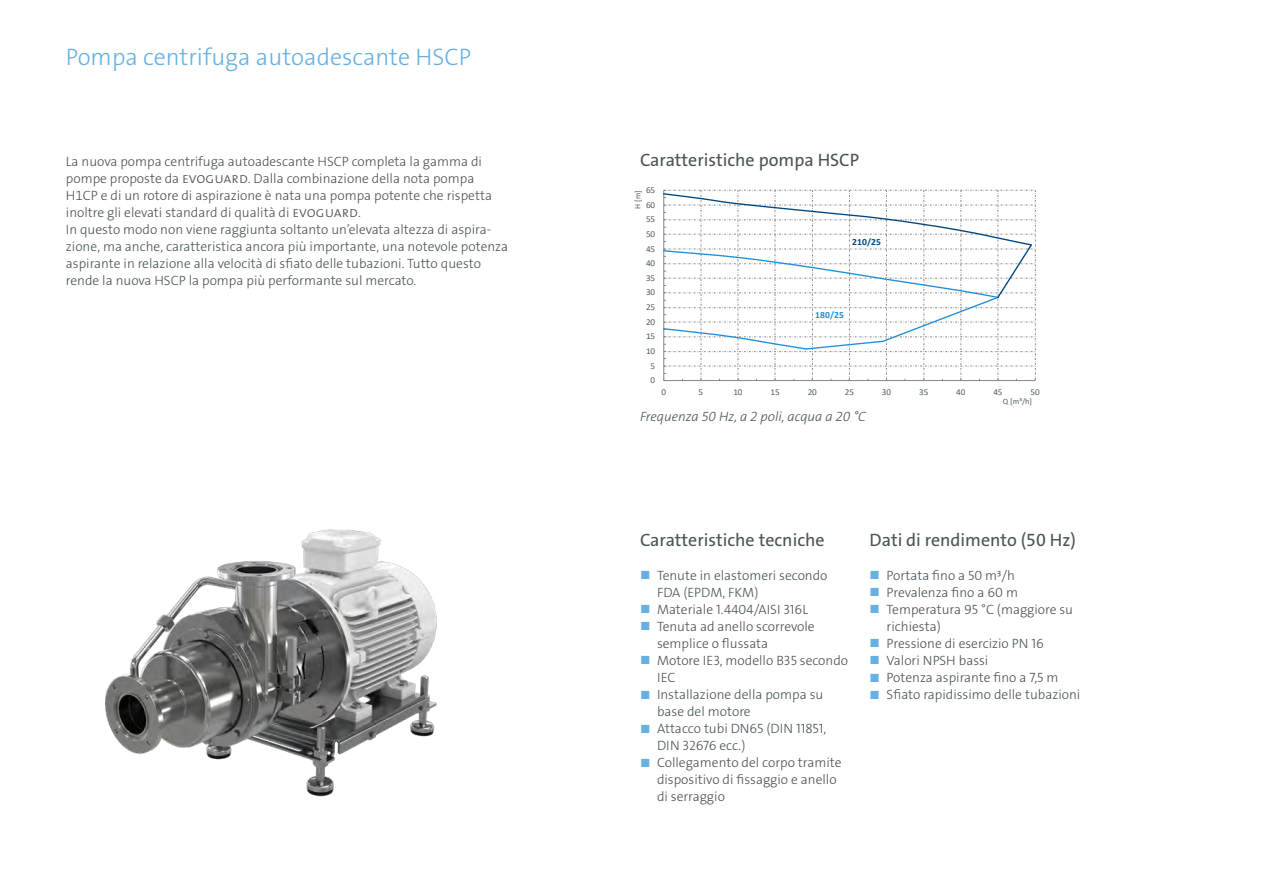
<style>
.page{position:relative;width:1263px;height:893px;background:#fff}
.page>*{position:absolute;margin:0;border:0;box-sizing:border-box;transform-origin:0 0}
.t1{font:24px "The Sans LP3 Lig";color:#67b0e2}
.t2{font:18px "The Sans LP5 Plain";color:#485358}
.t3{font:13.5px/17px "The Sans LP3 Lig";color:#485358}
.t4{font:13.5px "The Sans LP3 Lig IT";color:#485358}
.t5{font:700 9.45px "Calibri";color:#004780}
.t6{font:700 9.45px "Calibri";color:#218fd8}
.t7{font:9px "Calibri";letter-spacing:-.005em;color:#525e63}
.t8{font:8.25px "Calibri";color:#525e63}
.t9{font:8.1px "Calibri";color:#525e63}
.s1{font-size:15px}
.s2{font-family:"The Sans LP5 Plain";font-size:12px;color:#67b0e2}
</style>
<div class="page">
<svg style="left:663px;top:190px;width:373px;height:191px"></svg>
<img style="left:105px;top:529px;width:332px;height:268px">
<h1 class="t1" style="left:66px;top:41px;width:407px">Pompa centrifuga autoadescante HSCP</h1>
<p class="t3" style="left:66px;top:153px;width:444px">La nuova pompa centrifuga autoadescante HSCP completa la gamma di pompe proposte da <span class="s1">evoguard</span>. Dalla combinazione della nota pompa H1CP e di un rotore di aspirazione è nata una pompa potente che rispetta inoltre gli elevati standard di qualità di <span class="s1">evoguard</span>.<br>In questo modo non viene raggiunta soltanto un’elevata altezza di aspira&shy;zione, ma anche, caratteristica ancora più importante, una notevole potenza aspirante in relazione alla velocità di sfiato delle tubazioni. Tutto questo rende la nuova HSCP la pompa più performante sul mercato.</p>
<h2 class="t2" style="left:640px;top:148px;width:221px">Caratteristiche pompa HSCP</h2>
<p class="t7" style="left:646px;top:184px;width:11px">65</p>
<p class="t8" style="left:632px;top:209px;width:20px;rotate:-90deg">H [m]</p>
<p class="t7" style="left:646px;top:198px;width:11px">60</p>
<p class="t7" style="left:646px;top:213px;width:11px">55</p>
<p class="t7" style="left:646px;top:228px;width:11px">50</p>
<p class="t5" style="left:852px;top:235px;width:31px">210/25</p>
<p class="t7" style="left:646px;top:242px;width:11px">45</p>
<p class="t7" style="left:646px;top:257px;width:11px">40</p>
<p class="t7" style="left:646px;top:272px;width:11px">35</p>
<p class="t7" style="left:646px;top:286px;width:11px">30</p>
<p class="t7" style="left:646px;top:301px;width:11px">25</p>
<p class="t7" style="left:646px;top:315px;width:11px">20</p>
<p class="t7" style="left:646px;top:330px;width:11px">15</p>
<p class="t7" style="left:646px;top:345px;width:11px">10</p>
<p class="t7" style="left:651px;top:359px;width:6px">5</p>
<p class="t7" style="left:651px;top:374px;width:6px">0</p>
<p class="t6" style="left:815px;top:308px;width:31px">180/25</p>
<p class="t7" style="left:661px;top:386px;width:6px">0</p>
<p class="t7" style="left:698px;top:386px;width:6px">5</p>
<p class="t7" style="left:733px;top:386px;width:11px">10</p>
<p class="t7" style="left:770px;top:386px;width:11px">15</p>
<p class="t7" style="left:808px;top:386px;width:11px">20</p>
<p class="t7" style="left:845px;top:386px;width:11px">25</p>
<p class="t7" style="left:882px;top:386px;width:11px">30</p>
<p class="t7" style="left:919px;top:386px;width:11px">35</p>
<p class="t7" style="left:956px;top:386px;width:11px">40</p>
<p class="t7" style="left:993px;top:386px;width:11px">45</p>
<p class="t7" style="left:1030px;top:386px;width:11px">50</p>
<p class="t4" style="left:640px;top:408px;width:227px">Frequenza 50 Hz, a 2 poli, acqua a 20 °C</p>
<p class="t9" style="left:1003px;top:396px;width:31px">Q [m³/h]</p>
<h2 class="t2" style="left:640px;top:528px;width:186px">Caratteristiche tecniche</h2>
<p class="t3" style="left:657px;top:567px;width:172px;text-indent:-17px"><span class="s2">■</span> Tenute in elastomeri secondo<br>FDA (EPDM, FKM)</p>
<p class="t3" style="left:640px;top:601px;width:170px"><span class="s2">■</span> Materiale 1.4404/AISI 316L</p>
<p class="t3" style="left:657px;top:618px;width:159px;text-indent:-17px"><span class="s2">■</span> Tenuta ad anello scorrevole semplice o flussata</p>
<p class="t3" style="left:657px;top:652px;width:193px;text-indent:-17px"><span class="s2">■</span> Motore IE3, modello B35 secondo<br>IEC</p>
<p class="t3" style="left:657px;top:686px;width:168px;text-indent:-17px"><span class="s2">■</span> Installazione della pompa su base del motore</p>
<p class="t3" style="left:657px;top:720px;width:171px;text-indent:-17px"><span class="s2">■</span> Attacco tubi DN65 (DIN 11851,<br>DIN 32676 ecc.)</p>
<p class="t3" style="left:657px;top:754px;width:186px;text-indent:-17px"><span class="s2">■</span> Collegamento del corpo tramite dispositivo di fissaggio e anello di serraggio</p>
<h2 class="t2" style="left:870px;top:528px;width:208px">Dati di rendimento (50 Hz)</h2>
<p class="t3" style="left:870px;top:567px;width:147px"><span class="s2">■</span> Portata fino a 50 m³/h</p>
<p class="t3" style="left:870px;top:584px;width:150px"><span class="s2">■</span> Prevalenza fino a 60 m</p>
<p class="t3" style="left:887px;top:601px;width:188px;text-indent:-17px"><span class="s2">■</span> Temperatura 95 °C (maggiore su richiesta)</p>
<p class="t3" style="left:870px;top:635px;width:176px"><span class="s2">■</span> Pressione di esercizio PN 16</p>
<p class="t3" style="left:870px;top:652px;width:120px"><span class="s2">■</span> Valori NPSH bassi</p>
<p class="t3" style="left:870px;top:669px;width:190px"><span class="s2">■</span> Potenza aspirante fino a 7,5 m</p>
<p class="t3" style="left:870px;top:686px;width:212px"><span class="s2">■</span> Sfiato rapidissimo delle tubazioni</p>
</div>
